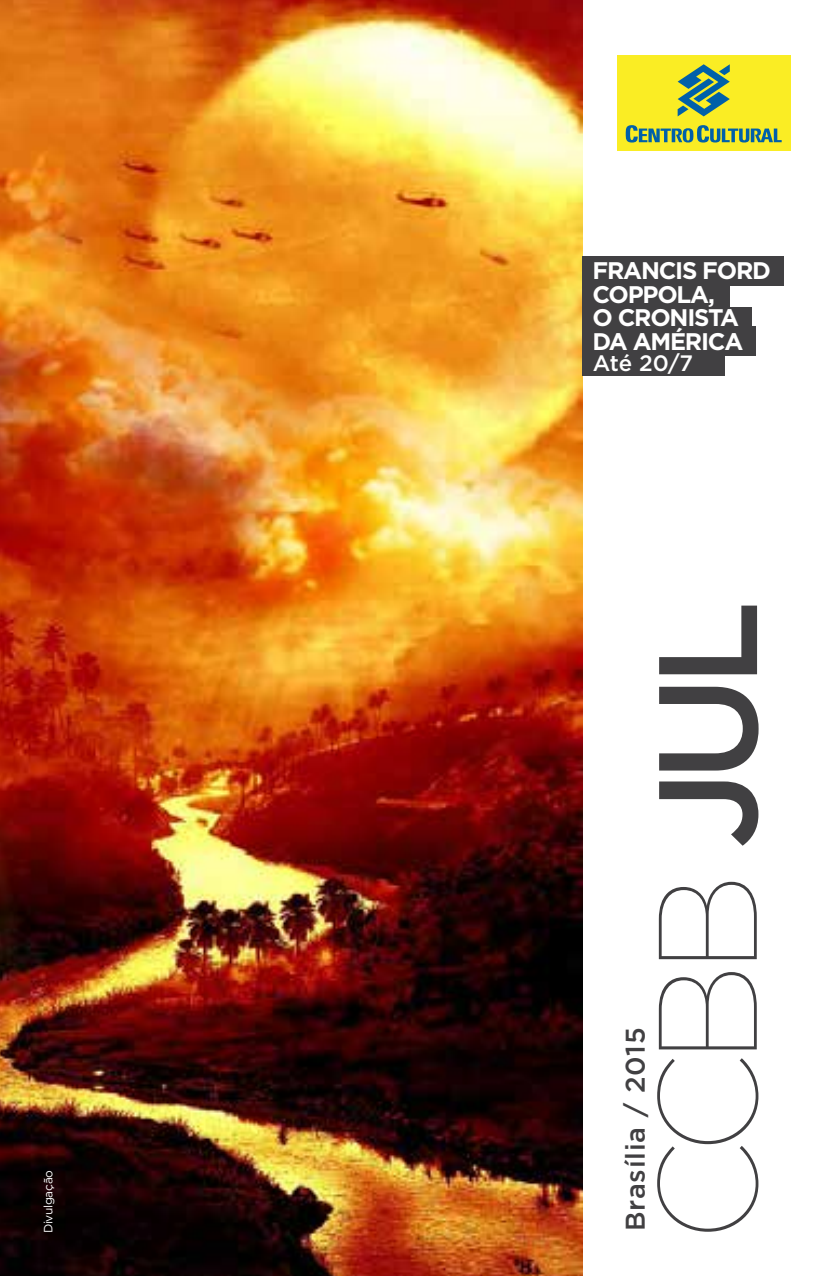
<style>
.page{position:relative;width:825px;height:1276px;background:#fff}
.page>*{position:absolute;margin:0;border:0;box-sizing:border-box;transform-origin:0 0}
.t1{font:100 139.8px "Gotham";color:#414042}
.t2{font:500 27px "Gotham";letter-spacing:.03em;color:#414042}
.t3{font:700 24px/23.7px "Gotham";letter-spacing:-.05em;color:#fff}
.t4{font:500 22.2px "Gotham";color:#fff}
.t5{font:12px "Gotham";letter-spacing:-.03em;color:#fff}
.s1{font-weight:500}
</style>
<div class="page">
<img style="left:0;top:0;width:582px;height:1276px">
<div style="left:617px;top:56px;width:173px;height:95px;background:#faed24"></div>
<svg style="left:678px;top:64px;width:52px;height:52px"></svg>
<svg style="left:625px;top:125px;width:157px;height:17px"></svg>
<div style="left:582px;top:256px;width:202px;height:29px;background:#414042"></div>
<div style="left:582px;top:282px;width:148px;height:29px;background:#414042"></div>
<div style="left:582px;top:307px;width:170px;height:29px;background:#414042"></div>
<div style="left:582px;top:327px;width:173px;height:29px;background:#414042"></div>
<div style="left:582px;top:350px;width:142px;height:26px;background:#414042"></div>
<p class="t5" style="left:42px;top:1233px;width:65px;rotate:-90deg">Divulgação</p>
<p class="t3" style="left:592px;top:258px;width:180px">FRANCIS FORD<br>COPPOLA,<br>O CRONISTA<br>DA AMÉRICA</p>
<p class="t4" style="left:593px;top:351px;width:102px">Até 20/7</p>
<p class="t2" style="left:620px;top:1231px;width:205px;rotate:-90deg">Brasília / 2015</p>
<h1 class="t1" style="left:632px;top:1242px;width:643px;rotate:-90deg">CCBB <span class="s1">JUL</span></h1>
</div>
